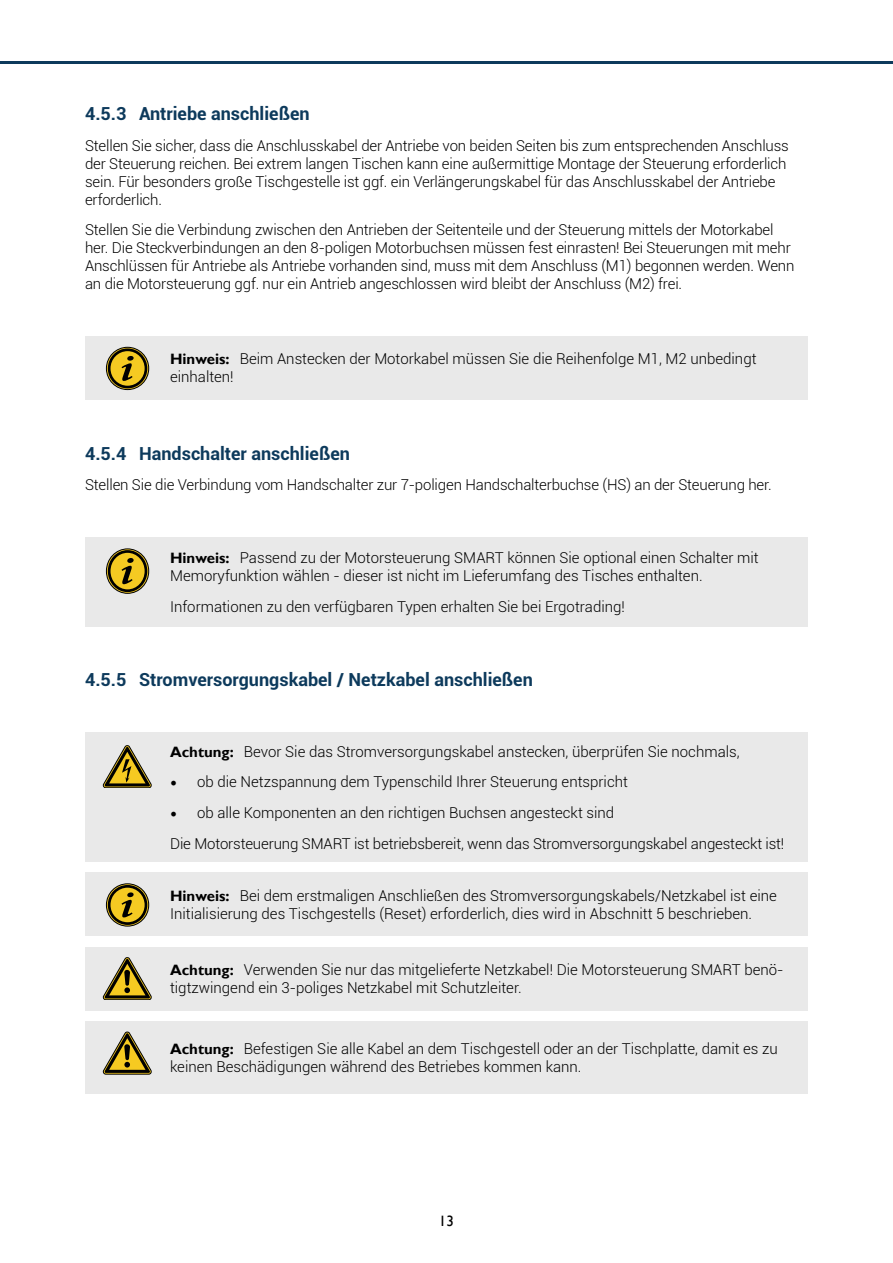
<style>
.page{position:relative;width:893px;height:1263px;background:#fff}
.page>*{position:absolute;margin:0;border:0;box-sizing:border-box;transform-origin:0 0}
.t1{font:700 18px "Roboto";color:#0d3a5c}
.t2{font:300 15px/18px "Roboto";letter-spacing:-.01em;color:#000}
.t3{font:15px "Gill Sans";color:#000}
.s1{font-family:"Gill Sans";font-weight:700}
.s2{font-family:"Minion Pro";font-weight:400;font-size:18px}
</style>
<div class="page">
<hr style="left:0;top:62px;width:893px;height:2px;background:#0d3a5c">
<div style="left:85px;top:336px;width:723px;height:64px;background:#e9e9e9"></div>
<svg style="left:106px;top:347px;width:43px;height:43px"></svg>
<div style="left:106px;top:347px;width:43px;height:43px;border:1px solid #000;border-radius:50%"></div>
<div style="left:108px;top:348px;width:39px;height:40px;border:3px solid #000;border-radius:50%"></div>
<svg style="left:122px;top:356px;width:12px;height:25px"></svg>
<div style="left:85px;top:537px;width:723px;height:89px;background:#e9e9e9"></div>
<svg style="left:106px;top:549px;width:43px;height:44px"></svg>
<div style="left:106px;top:549px;width:43px;height:44px;border:1px solid #000;border-radius:50%"></div>
<div style="left:108px;top:550px;width:39px;height:42px;border:3px solid #000;border-radius:50%"></div>
<svg style="left:122px;top:558px;width:12px;height:26px"></svg>
<div style="left:85px;top:872px;width:723px;height:64px;background:#e9e9e9"></div>
<svg style="left:106px;top:884px;width:43px;height:42px"></svg>
<div style="left:106px;top:884px;width:43px;height:42px;border:1px solid #000;border-radius:50%"></div>
<div style="left:108px;top:885px;width:39px;height:40px;border:3px solid #000;border-radius:50%"></div>
<svg style="left:122px;top:892px;width:12px;height:25px"></svg>
<div style="left:85px;top:733px;width:723px;height:129px;background:#e9e9e9"></div>
<svg style="left:103px;top:745px;width:48px;height:43px"></svg>
<div style="left:85px;top:947px;width:723px;height:63px;background:#e9e9e9"></div>
<svg style="left:103px;top:957px;width:48px;height:43px"></svg>
<div style="left:85px;top:1021px;width:723px;height:72px;background:#e9e9e9"></div>
<svg style="left:103px;top:1032px;width:48px;height:42px"></svg>
<p class="t1" style="left:85px;top:101px;width:226px">4.5.3 Antriebe anschließen</p>
<p class="t2" style="left:85px;top:136px;width:705px">Stellen Sie sicher, dass die Anschlusskabel der Antriebe von beiden Seiten bis zum entsprechenden Anschluss der Steuerung reichen. Bei extrem langen Tischen kann eine außermittige Montage der Steuerung erforderlich sein. Für besonders große Tischgestelle ist ggf. ein Verlängerungskabel für das Anschlusskabel der Antriebe erforderlich.</p>
<p class="t2" style="left:85px;top:220px;width:711px">Stellen Sie die Verbindung zwischen den Antrieben der Seitenteile und der Steuerung mittels der Motorkabel her. Die Steckverbindungen an den 8-poligen Motorbuchsen müssen fest einrasten! Bei Steuerungen mit mehr Anschlüssen für Antriebe als Antriebe vorhanden sind, muss mit dem Anschluss (M1) begonnen werden. Wenn an die Motorsteuerung ggf. nur ein Antrieb angeschlossen wird bleibt der Anschluss (M2) frei.</p>
<p class="t2" style="left:170px;top:349px;width:588px"><span class="s1">Hinweis:</span> Beim Anstecken der Motorkabel müssen Sie die Reihenfolge M1, M2 unbedingt einhalten!</p>
<p class="t1" style="left:85px;top:440px;width:266px">4.5.4 Handschalter anschließen</p>
<p class="t2" style="left:85px;top:476px;width:688px">Stellen Sie die Verbindung vom Handschalter zur 7-poligen Handschalterbuchse (HS) an der Steuerung her.</p>
<p class="t2" style="left:170px;top:548px;width:590px"><span class="s1">Hinweis:</span> Passend zu der Motorsteuerung SMART können Sie optional einen Schalter mit<br>Memoryfunktion wählen - dieser ist nicht im Lieferumfang des Tisches enthalten.</p>
<p class="t2" style="left:170px;top:597px;width:456px">Informationen zu den verfügbaren Typen erhalten Sie bei Ergotrading!</p>
<p class="t1" style="left:85px;top:667px;width:449px">4.5.5 Stromversorgungskabel / Netzkabel anschließen</p>
<p class="t2" style="left:170px;top:742px;width:571px"><span class="s1">Achtung:</span> Bevor Sie das Stromversorgungskabel anstecken, überprüfen Sie nochmals,</p>
<p class="t2" style="left:170px;top:773px;width:459px"><span class="s2">•</span> ob die Netzspannung dem Typenschild Ihrer Steuerung entspricht</p>
<p class="t2" style="left:170px;top:797px;width:616px;line-height:30.8px"><span class="s2">•</span> ob alle Komponenten an den richtigen Buchsen angesteckt sind<br>Die Motorsteuerung SMART ist betriebsbereit, wenn das Stromversorgungskabel angesteckt ist!</p>
<p class="t2" style="left:170px;top:886px;width:608px"><span class="s1">Hinweis:</span> Bei dem erstmaligen Anschließen des Stromversorgungskabels/Netzkabel ist eine<br>Initialisierung des Tischgestells (Reset) erforderlich, dies wird in Abschnitt 5 beschrieben.</p>
<p class="t2" style="left:170px;top:960px;width:615px"><span class="s1">Achtung:</span> Verwenden Sie nur das mitgelieferte Netzkabel! Die Motorsteuerung SMART benö&shy;tigtzwingend ein 3-poliges Netzkabel mit Schutzleiter.</p>
<p class="t2" style="left:170px;top:1039px;width:609px"><span class="s1">Achtung:</span> Befestigen Sie alle Kabel an dem Tischgestell oder an der Tischplatte, damit es zu keinen Beschädigungen während des Betriebes kommen kann.</p>
<p class="t3" style="left:439px;top:1212px;width:16px">13</p>
</div>
